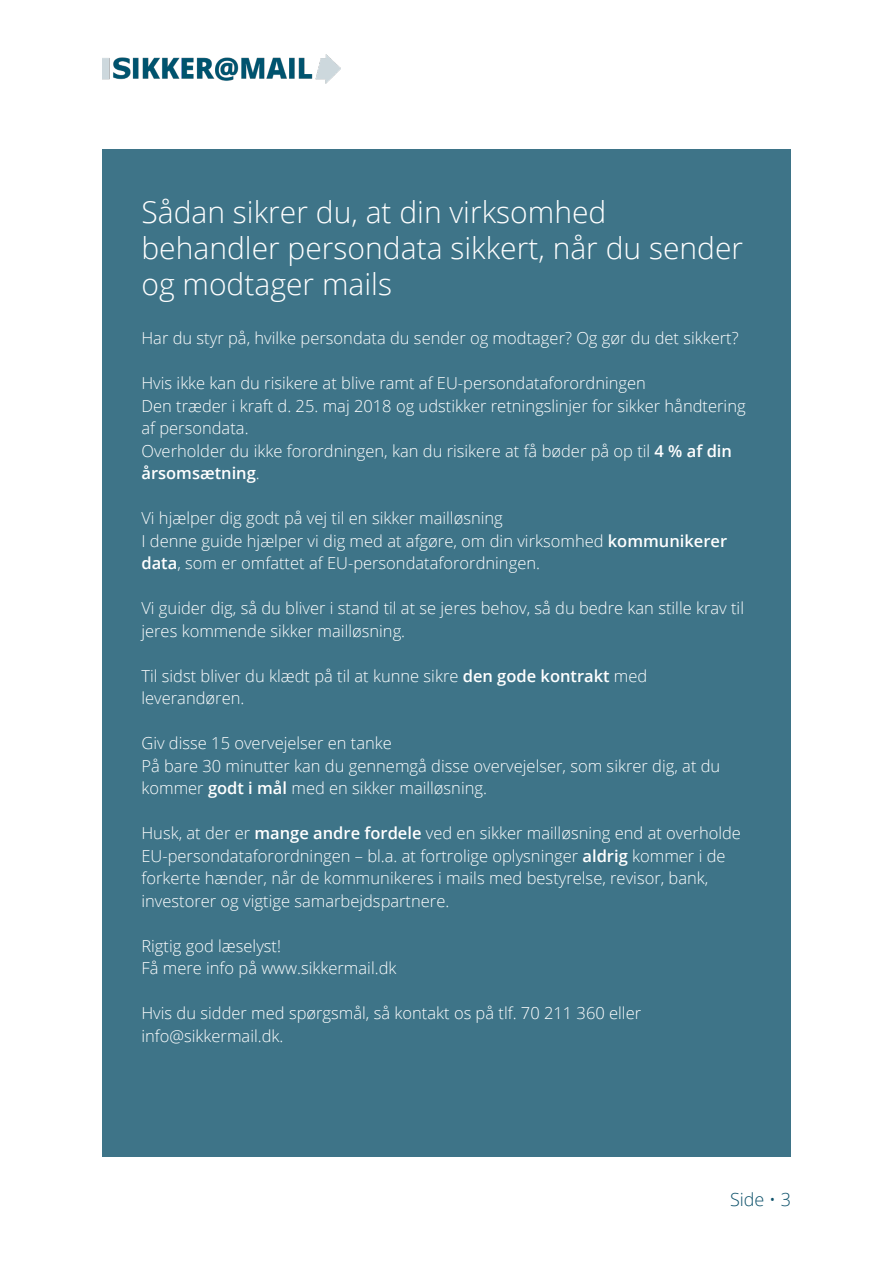
<style>
.page{position:relative;width:893px;height:1263px;background:#fff}
.page>*{position:absolute;margin:0;border:0;box-sizing:border-box;transform-origin:0 0}
.Headline1{font:300 30px/36px "Open Sans";color:#fff}
.t1{font:300 18px "Open Sans";color:#0e526b}
.Afsnitsformat_1{font:300 16.5px/22.5px "Open Sans";color:#fff}
.s1{font-weight:600}
</style>
<div class="page">
<img style="left:102px;top:54px;width:238px;height:29px">
<div style="left:102px;top:149px;width:689px;height:1008px;background:#3e7488"></div>
<p class="Headline1" style="left:141px;top:193px;width:603px">Sådan sikrer du, at din virksomhed behandler persondata sikkert, når du sender og modtager mails</p>
<p class="Afsnitsformat_1" style="left:141px;top:326px;width:599px">Har du styr på, hvilke persondata du sender og modtager? Og gør du det sikkert?</p>
<p class="Afsnitsformat_1" style="left:141px;top:371px;width:506px">Hvis ikke kan du risikere at blive ramt af EU-persondataforordningen</p>
<p class="Afsnitsformat_1" style="left:141px;top:394px;width:606px">Den træder i kraft d. 25. maj 2018 og udstikker retningslinjer for sikker håndtering af persondata.</p>
<p class="Afsnitsformat_1" style="left:141px;top:439px;width:592px">Overholder du ikke forordningen, kan du risikere at få bøder på op til <span class="s1">4 % af din årsomsætning</span>.</p>
<p class="Afsnitsformat_1" style="left:141px;top:506px;width:363px">Vi hjælper dig godt på vej til en sikker mailløsning</p>
<p class="Afsnitsformat_1" style="left:141px;top:529px;width:587px">I denne guide hjælper vi dig med at afgøre, om din virksomhed <span class="s1">kommunikerer data</span>, som er omfattet af EU-persondataforordningen.</p>
<p class="Afsnitsformat_1" style="left:141px;top:596px;width:604px">Vi guider dig, så du bliver i stand til at se jeres behov, så du bedre kan stille krav til jeres kommende sikker mailløsning.</p>
<p class="Afsnitsformat_1" style="left:141px;top:664px;width:507px">Til sidst bliver du klædt på til at kunne sikre <span class="s1">den gode kontrakt</span> med leverandøren.</p>
<p class="Afsnitsformat_1" style="left:141px;top:731px;width:252px">Giv disse 15 overvejelser en tanke</p>
<p class="Afsnitsformat_1" style="left:141px;top:754px;width:580px">På bare 30 minutter kan du gennemgå disse overvejelser, som sikrer dig, at du kommer <span class="s1">godt i mål</span> med en sikker mailløsning.</p>
<p class="Afsnitsformat_1" style="left:141px;top:821px;width:601px">Husk, at der er <span class="s1">mange andre fordele</span> ved en sikker mailløsning end at overholde EU-persondataforordningen – bl.a. at fortrolige oplysninger <span class="s1">aldrig</span> kommer i de forkerte hænder, når de kommunikeres i mails med bestyrelse, revisor, bank, investorer og vigtige samarbejdspartnere.</p>
<p class="Afsnitsformat_1" style="left:141px;top:934px;width:141px">Rigtig god læselyst!</p>
<p class="Afsnitsformat_1" style="left:141px;top:956px;width:256px">Få mere info på www.sikkermail.dk</p>
<p class="Afsnitsformat_1" style="left:141px;top:1001px;width:501px">Hvis du sidder med spørgsmål, så kontakt os på tlf. 70 211 360 eller</p>
<p class="Afsnitsformat_1" style="left:141px;top:1024px;width:143px">info@sikkermail.dk.</p>
<p class="t1" style="left:730px;top:1187px;width:62px">Side • 3</p>
</div>
